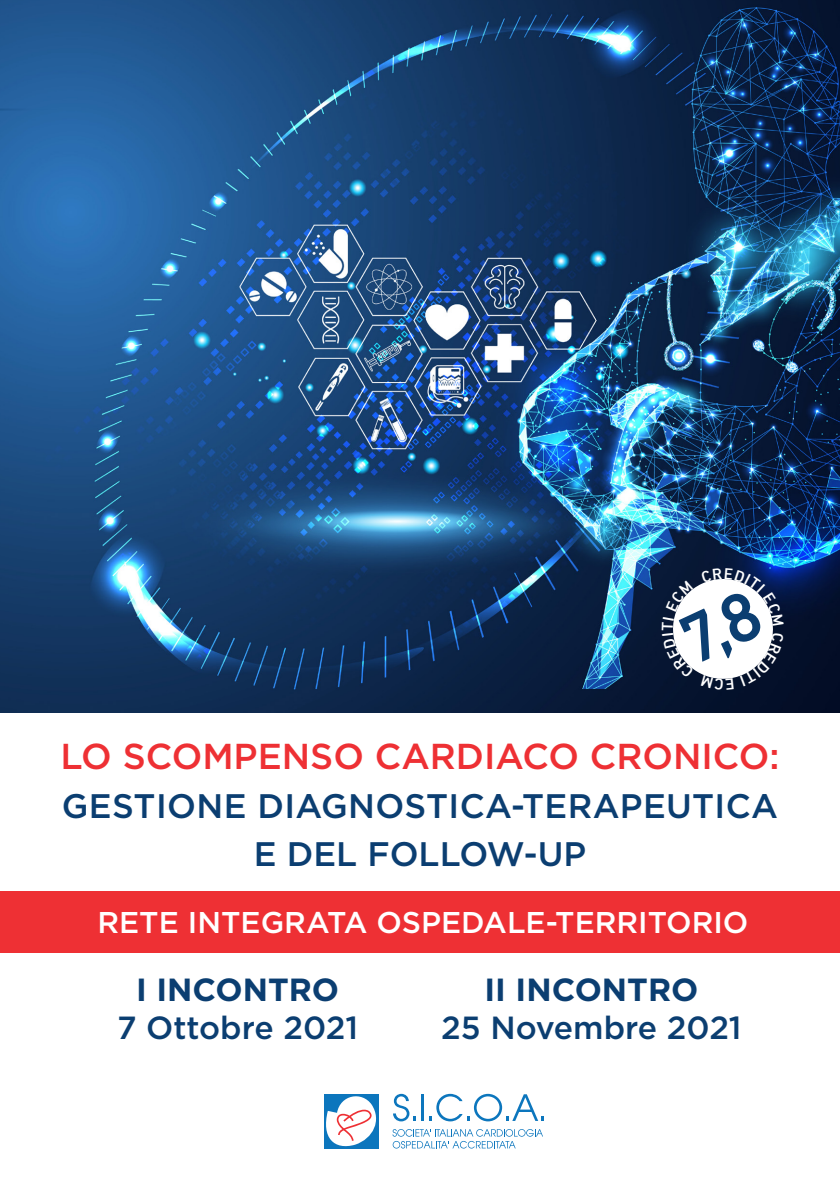
<style>
.page{position:relative;width:840px;height:1191px;background:#fff}
.page>*{position:absolute;margin:0;border:0;box-sizing:border-box;transform-origin:0 0}
.t1{font:500 36px "Gotham";color:#ee3034}
.t2{font:500 34px/48.4px "Gotham";letter-spacing:.01em;color:#0b3e71;text-align:center}
.t3{font:500 32px/38.4px "Gotham";color:#0b3e71;text-align:center}
.t4{font:700 32px "Gotham";color:#0b3e71}
.t5{font:500 30px "Gotham";color:#fff}
.s1{font-weight:700}
</style>
<div class="page">
<img style="left:0;top:0;width:839px;height:713px">
<hr style="left:0;top:109px;width:57px;height:2px;background:#0b3e71">
<div style="left:0;top:891px;width:839px;height:61px;background:#ee3034"></div>
<svg style="left:324px;top:1094px;width:55px;height:55px"></svg>
<svg style="left:393px;top:1093px;width:22px;height:28px"></svg>
<hr style="left:421px;top:1094px;width:2px;height:27px;background:#0c76bd">
<svg style="left:429px;top:1093px;width:114px;height:28px"></svg>
<svg style="left:392px;top:1129px;width:150px;height:19px"></svg>
<svg style="left:661px;top:568px;width:122px;height:122px"></svg>
<p class="t1" style="left:60px;top:733px;width:720px">LO SCOMPENSO CARDIACO CRONICO:</p>
<p class="t2" style="left:62px;top:781px;width:717px">GESTIONE DIAGNOSTICA-TERAPEUTICA<br>E DEL FOLLOW-UP</p>
<p class="t5" style="left:97px;top:903px;width:652px">RETE INTEGRATA OSPEDALE-TERRITORIO</p>
<p class="t4" style="left:136px;top:968px;width:204px">I INCONTRO</p>
<p class="t3" style="left:117px;top:1008px;width:242px">7 Ottobre 2021</p>
<p class="t3" style="left:441px;top:969px;width:302px"><span class="s1">II INCONTRO<br></span>25 Novembre 2021</p>
</div>
